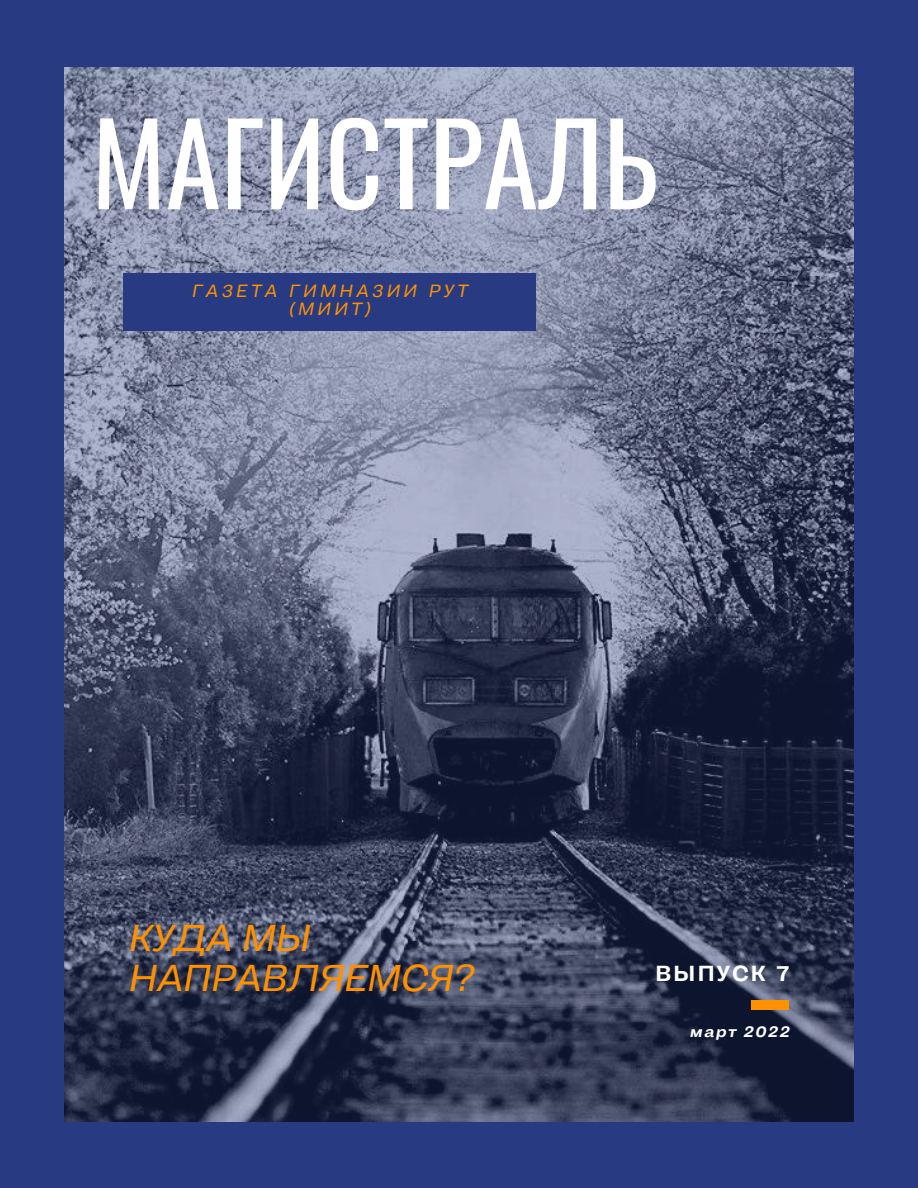
<style>
.page{position:relative;width:918px;height:1188px;background:#273a82}
.page>*{position:absolute;margin:0;border:0;box-sizing:border-box;transform-origin:0 0}
.t1{font:112.05px "Oswald";color:#fff}
.t2{font:italic 37.35px/40.5px "Body Grotesque Fit";color:#ff9100}
.t3{font:700 21.75px "Body Grotesque Fit";letter-spacing:.1em;color:#fff}
.t4{font:italic 17.7px/18.5px "Body Grotesque Fit";letter-spacing:.2em;color:#ff9100;text-align:center}
.t5{font:italic 700 15.6px "Body Grotesque Fit";letter-spacing:.1em;color:#fff}
</style>
<div class="page">
<img style="left:64px;top:67px;width:789px;height:1054px">
<div style="left:123px;top:274px;width:413px;height:56px;background:#273a82"></div>
<div style="left:752px;top:1000px;width:37px;height:9px;background:#ff9100"></div>
<h1 class="t1" style="left:92px;top:76px;width:568px">МАГИСТРАЛЬ</h1>
<p class="t4" style="left:191px;top:283px;width:277px">ГАЗЕТА ГИМНАЗИИ РУТ (МИИТ)</p>
<h2 class="t2" style="left:128px;top:921px;width:346px">КУДА МЫ<br>НАПРАВЛЯЕМСЯ?</h2>
<p class="t3" style="left:656px;top:961px;width:136px">ВЫПУСК 7</p>
<p class="t5" style="left:690px;top:1022px;width:101px">март 2022</p>
</div>
